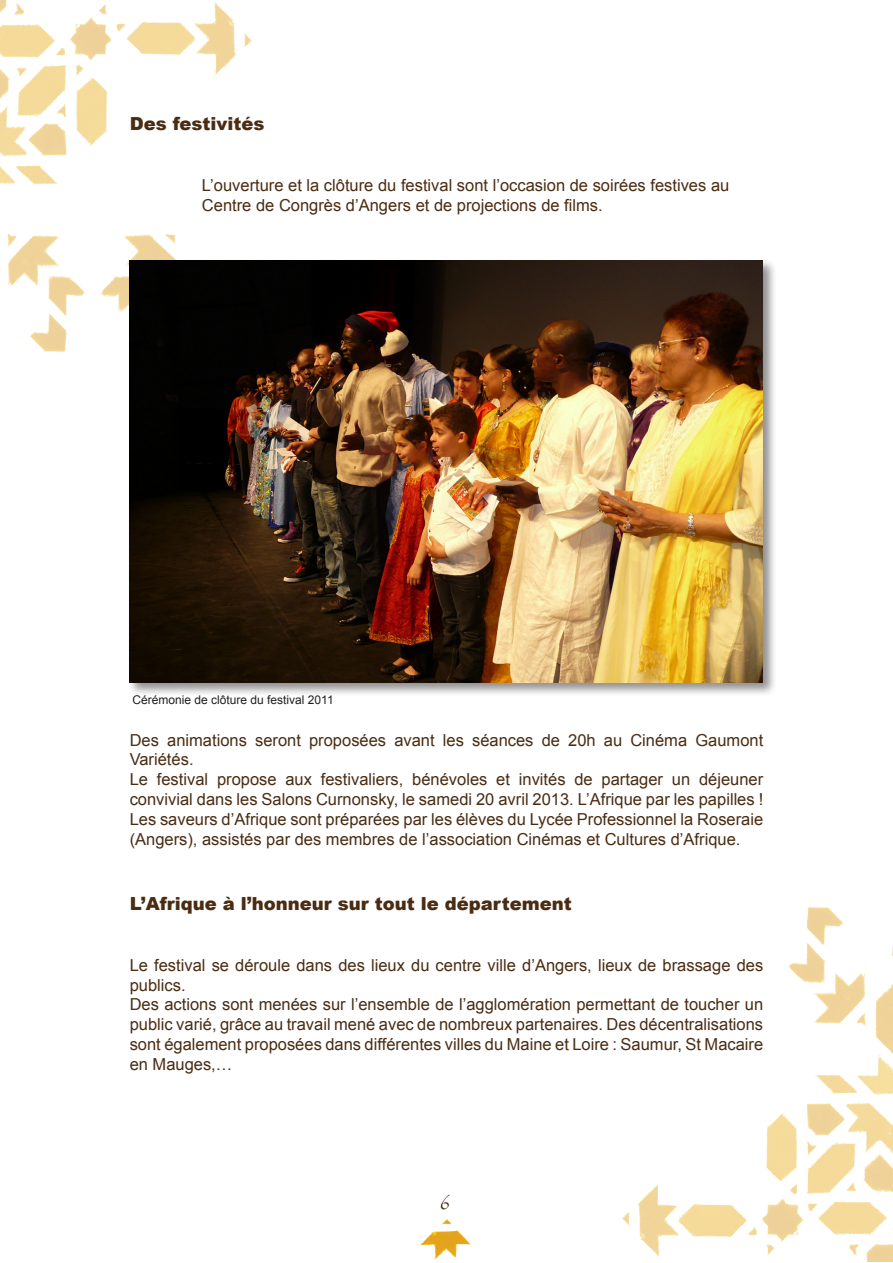
<style>
.page{position:relative;width:893px;height:1263px;background:#fff}
.page>*{position:absolute;margin:0;border:0;box-sizing:border-box;transform-origin:0 0}
.Titre_2{font:900 18px "Arial";color:#4a2c13}
.t1{font:18px "Papyrus";color:#4a2c13}
.Paragraphe{font:16.5px/19.8px "Arial";color:#4a2c13}
.Titre_2-2{font:16.5px/19.8px "Arial";color:#4a2c13}
.Paragraphe-2{font:12px "Arial";color:#231f20}
</style>
<div class="page">
<img style="left:419px;top:1219px;width:52px;height:41px">
<img style="left:0;top:0;width:252px;height:352px">
<img style="left:622px;top:907px;width:271px;height:355px">
<div style="left:127px;top:259px;width:650px;height:438px;background:#231f20;opacity:.5"></div>
<img style="left:130px;top:261px;width:633px;height:422px">
<p class="Titre_2" style="left:130px;top:110px;width:136px">Des festivités</p>
<p class="Titre_2-2" style="left:202px;top:176px;width:529px">L’ouverture et la clôture du festival sont l’occasion de soirées festives au<br>Centre de Congrès d’Angers et de projections de films.</p>
<p class="Paragraphe-2" style="left:132px;top:692px;width:203px">Cérémonie de clôture du festival 2011</p>
<p class="Paragraphe" style="left:130px;top:730px;width:635px">Des animations seront proposées avant les séances de 20h au Cinéma Gaumont<br>Variétés.</p>
<p class="Paragraphe" style="left:130px;top:770px;width:635px;text-align:justify">Le festival propose aux festivaliers, bénévoles et invités de partager un déjeuner convivial dans les Salons Curnonsky, le samedi 20 avril 2013. L’Afrique par les papilles !<br>Les saveurs d’Afrique sont préparées par les élèves du Lycée Professionnel la Roseraie (Angers), assistés par des membres de l’association Cinémas et Cultures d’Afrique.</p>
<p class="Titre_2" style="left:130px;top:890px;width:444px">L’Afrique à l’honneur sur tout le département</p>
<p class="Paragraphe" style="left:130px;top:955px;width:635px">Le festival se déroule dans des lieux du centre ville d’Angers, lieux de brassage des publics.</p>
<p class="Paragraphe" style="left:130px;top:995px;width:635px;text-align:justify">Des actions sont menées sur l’ensemble de l’agglomération permettant de toucher un public varié, grâce au travail mené avec de nombreux partenaires. Des décentralisations sont également proposées dans différentes villes du Maine et Loire : Saumur, St Macaire en Mauges,…</p>
<p class="t1" style="left:440px;top:1192px;width:11px">6</p>
</div>
